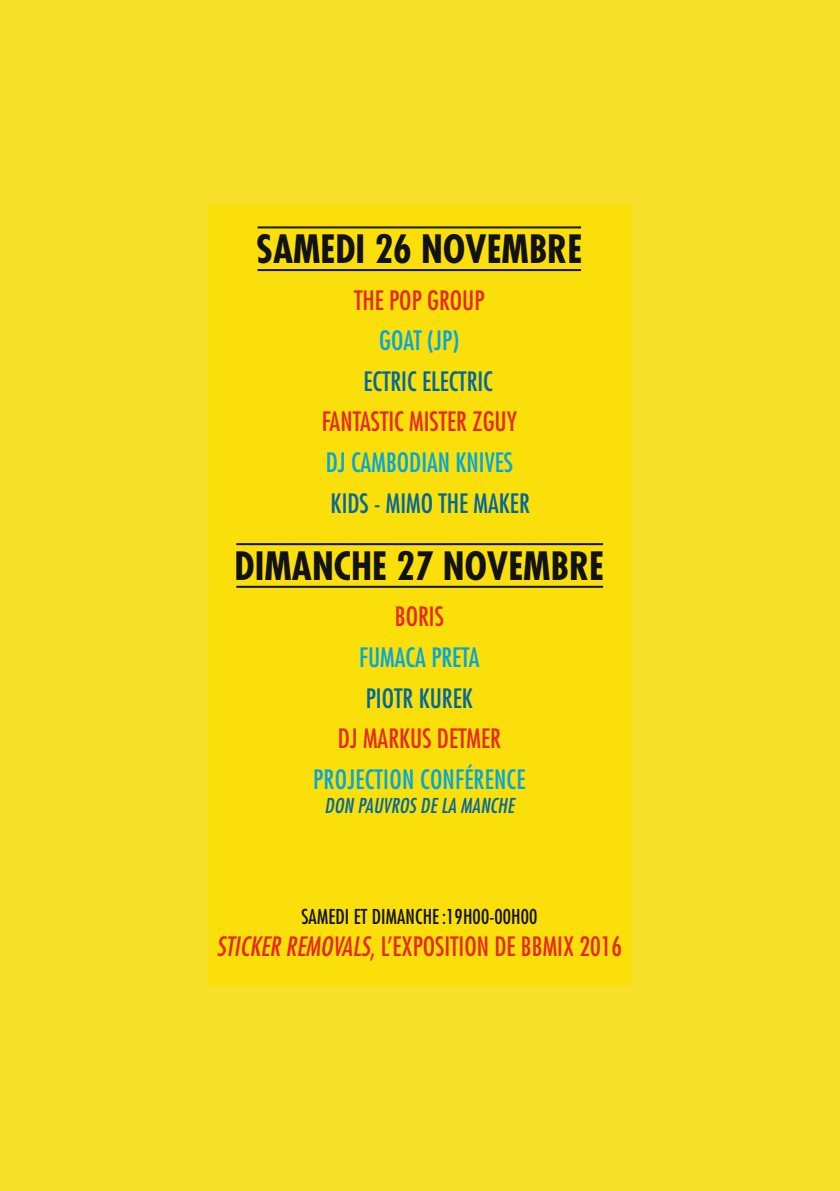
<style>
.page{position:relative;width:840px;height:1191px;background:#fff}
.page>*{position:absolute;margin:0;border:0;box-sizing:border-box;transform-origin:0 0}
.t1{font:700 condensed 38px "Futura Std";color:#111211}
.t2{font:condensed 26px "Futura Std";color:#e42a23}
.t3{font:condensed 26px/40.6px "Futura Std";color:#00a7da;text-align:center}
.t4{font:condensed 26px "Futura Std";color:#00689c}
.t5{font:condensed 20px "Futura Std";letter-spacing:.005em;color:#111211}
.t6{font:italic condensed 20px "Futura Std";letter-spacing:.005em;color:#00689c}
.s1{color:#fadf0a}
.s2{color:#00689c}
.s3{font-style:italic}
</style>
<div class="page">
<div style="left:0;top:0;width:839px;height:1191px;background:#f7df2a"></div>
<div style="left:208px;top:205px;width:423px;height:780px;background:#fadf0a"></div>
<hr style="left:236px;top:543px;width:366px;height:2px;background:#111211">
<hr style="left:236px;top:586px;width:366px;height:2px;background:#111211">
<hr style="left:257px;top:226px;width:323px;height:2px;background:#111211">
<hr style="left:257px;top:269px;width:323px;height:2px;background:#111211">
<h1 class="t1" style="left:256px;top:226px;width:327px">SAMEDI 26 NOVEMBRE</h1>
<p class="t2" style="left:354px;top:284px;width:132px">THE POP GROUP</p>
<p class="t3" style="left:379px;top:320px;width:82px">GOAT (JP)</p>
<p class="t4" style="left:345px;top:365px;width:148px"><span class="s1">EL</span>ECTRIC ELECTRIC</p>
<p class="t2" style="left:321px;top:406px;width:197px">FANTASTIC MISTER ZGUY</p>
<p class="t3" style="left:309px;top:442px;width:222px">DJ CAMBODIAN KNIVES<br><span class="s1">BB</span><span class="s2">KIDS - MIMO THE MAKER</span></p>
<h1 class="t1" style="left:234px;top:542px;width:371px">DIMANCHE 27 NOVEMBRE</h1>
<p class="t2" style="left:394px;top:601px;width:51px">BORIS</p>
<p class="t3" style="left:359px;top:637px;width:122px">FUMACA PRETA</p>
<p class="t4" style="left:365px;top:682px;width:108px">PIOTR KUREK</p>
<p class="t2" style="left:337px;top:723px;width:165px">DJ MARKUS DETMER</p>
<p class="t3" style="left:313px;top:758px;width:214px">PROJECTION CONFÉRENCE</p>
<p class="t6" style="left:324px;top:793px;width:191px">DON PAUVROS DE LA MANCHE</p>
<p class="t5" style="left:301px;top:905px;width:237px">SAMEDI ET DIMANCHE:19H00-00H00</p>
<p class="t2" style="left:216px;top:930px;width:407px"><span class="s3">STICKER REMOVALS</span>, L’EXPOSITION DE BBMIX 2016</p>
</div>
